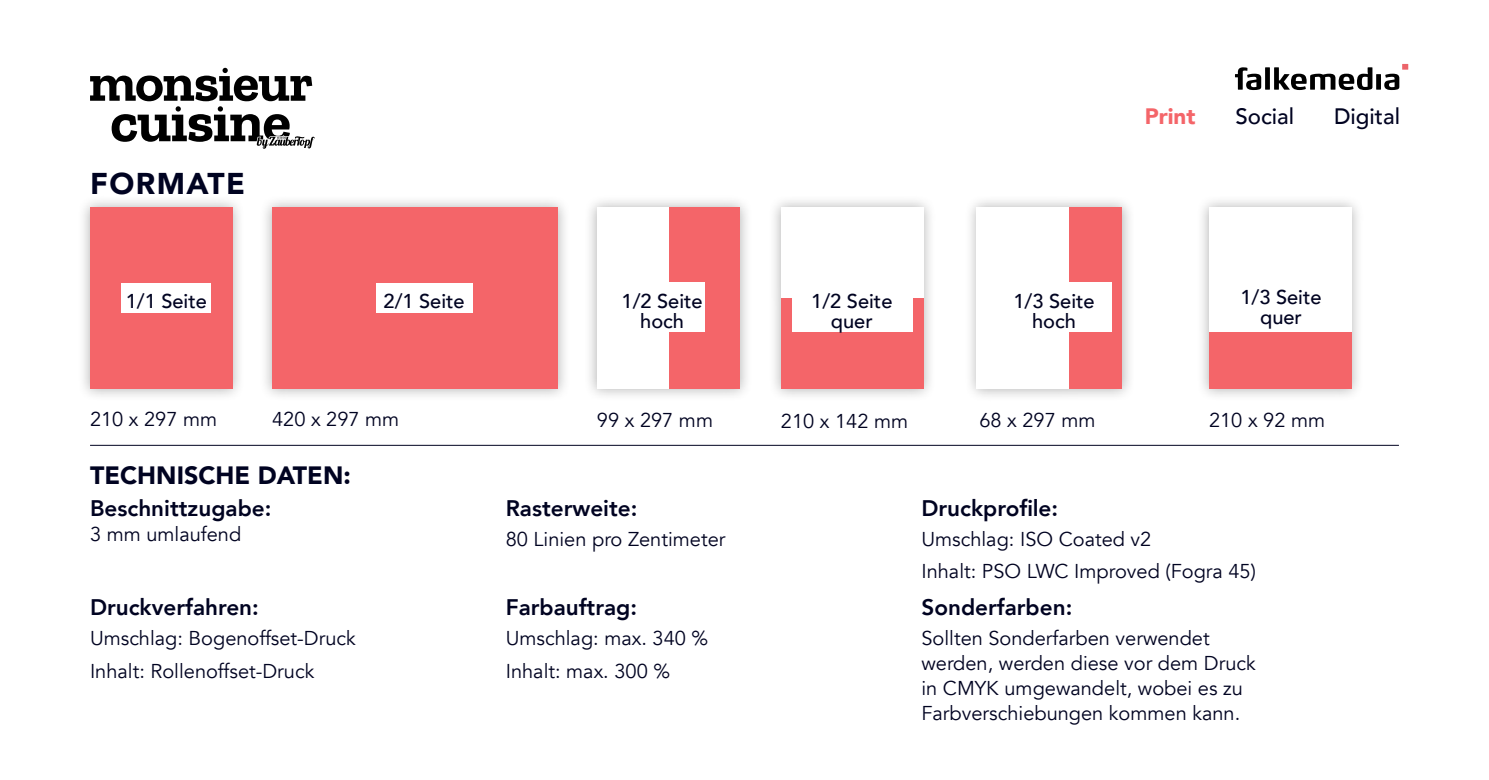
<style>
.page{position:relative;width:1489px;height:780px;background:#fff}
.page>*{position:absolute;margin:0;border:0;box-sizing:border-box;transform-origin:0 0}
.t1{font:900 30px "Avenir";letter-spacing:.05em;color:#000321}
.t2{font:900 25px "Avenir";color:#000321}
.t3{font:800 22.5px "Avenir";color:#000321}
.t4{font:500 22.25px "Avenir";color:#000321}
.t5{font:900 22.25px "Avenir";color:#f46569}
.t6{font:20px/32.5px "Avenir";color:#000321}
.t7{font:500 20px/20px "Avenir";color:#000321;text-align:center}
</style>
<div class="page">
<div style="left:77px;top:194px;width:168px;height:208px;background:#000;opacity:.3"></div>
<div style="left:90px;top:207px;width:143px;height:181px;background:#f46569"></div>
<div style="left:259px;top:194px;width:311px;height:208px;background:#000;opacity:.3"></div>
<div style="left:272px;top:207px;width:143px;height:181px;background:#f46569"></div>
<div style="left:415px;top:207px;width:143px;height:181px;background:#f46569"></div>
<div style="left:584px;top:194px;width:168px;height:207px;background:#000;opacity:.3"></div>
<div style="left:597px;top:207px;width:142px;height:181px;background:#f46569"></div>
<div style="left:597px;top:207px;width:71px;height:181px;background:#fff"></div>
<div style="left:768px;top:194px;width:168px;height:208px;background:#000;opacity:.3"></div>
<div style="left:781px;top:207px;width:142px;height:181px;background:#f46569"></div>
<div style="left:781px;top:207px;width:142px;height:90px;background:#fff"></div>
<div style="left:963px;top:194px;width:172px;height:208px;background:#000;opacity:.3"></div>
<div style="left:979px;top:207px;width:143px;height:181px;background:#f46569"></div>
<div style="left:976px;top:207px;width:93px;height:181px;background:#fff"></div>
<div style="left:1195px;top:194px;width:169px;height:208px;background:#000;opacity:.3"></div>
<div style="left:1208px;top:207px;width:143px;height:181px;background:#f46569"></div>
<div style="left:1208px;top:207px;width:143px;height:124px;background:#fff"></div>
<div style="left:121px;top:283px;width:90px;height:29px;background:#fff"></div>
<div style="left:376px;top:283px;width:96px;height:29px;background:#fff"></div>
<div style="left:627px;top:283px;width:77px;height:49px;background:#fff"></div>
<div style="left:792px;top:285px;width:120px;height:47px;background:#fff"></div>
<div style="left:1008px;top:283px;width:103px;height:49px;background:#fff"></div>
<hr style="left:90px;top:445px;width:1308px;height:1px;background:#000321">
<svg style="left:1235px;top:67px;width:164px;height:23px"></svg>
<svg style="left:1401px;top:64px;width:7px;height:6px"></svg>
<svg style="left:90px;top:68px;width:224px;height:81px"></svg>
<h1 class="t1" style="left:90px;top:158px;width:157px">FORMATE</h1>
<p class="t5" style="left:1144px;top:98px;width:52px">Print</p>
<p class="t4" style="left:1235px;top:97px;width:60px">Social</p>
<p class="t4" style="left:1333px;top:97px;width:67px">Digital</p>
<p class="t7" style="left:126px;top:290px;width:83px">1/1 Seite</p>
<p class="t7" style="left:383px;top:290px;width:83px">2/1 Seite</p>
<p class="t7" style="left:621px;top:289px;width:83px">1/2 Seite hoch</p>
<p class="t7" style="left:811px;top:289px;width:83px">1/2 Seite quer</p>
<p class="t7" style="left:1013px;top:289px;width:83px">1/3 Seite hoch</p>
<p class="t7" style="left:1240px;top:286px;width:83px">1/3 Seite quer</p>
<p class="t6" style="left:90px;top:403px;width:129px">210 x 297 mm</p>
<p class="t6" style="left:272px;top:403px;width:129px">420 x 297 mm</p>
<p class="t6" style="left:597px;top:404px;width:118px">99 x 297 mm</p>
<p class="t6" style="left:781px;top:405px;width:129px">210 x 142 mm</p>
<p class="t6" style="left:979px;top:404px;width:117px">68 x 297 mm</p>
<p class="t6" style="left:1208px;top:404px;width:117px">210 x 92 mm</p>
<p class="t2" style="left:90px;top:454px;width:262px">TECHNISCHE DATEN:</p>
<p class="t3" style="left:90px;top:491px;width:183px">Beschnittzugabe:</p>
<p class="t6" style="left:90px;top:518px;width:153px">3 mm umlaufend</p>
<p class="t3" style="left:921px;top:490px;width:138px">Druckprofile:</p>
<p class="t6" style="left:921px;top:523px;width:336px">Umschlag: ISO Coated v2<br>Inhalt: PSO LWC Improved (Fogra 45)</p>
<p class="t3" style="left:921px;top:589px;width:152px">Sonderfarben:</p>
<p class="t6" style="left:921px;top:626px;width:336px;line-height:25px">Sollten Sonderfarben verwendet werden, werden diese vor dem Druck in CMYK umgewandelt, wobei es zu Farbverschiebungen kommen kann.</p>
<p class="t3" style="left:505px;top:490px;width:133px">Rasterweite:</p>
<p class="t6" style="left:505px;top:523px;width:221px">80 Linien pro Zentimeter</p>
<p class="t3" style="left:90px;top:589px;width:170px">Druckverfahren:</p>
<p class="t6" style="left:90px;top:622px;width:267px">Umschlag: Bogenoffset-Druck<br>Inhalt: Rollenoffset-Druck</p>
<p class="t3" style="left:505px;top:589px;width:133px">Farbauftrag:</p>
<p class="t6" style="left:505px;top:622px;width:204px">Umschlag: max. 340 %<br>Inhalt: max. 300 %</p>
</div>
